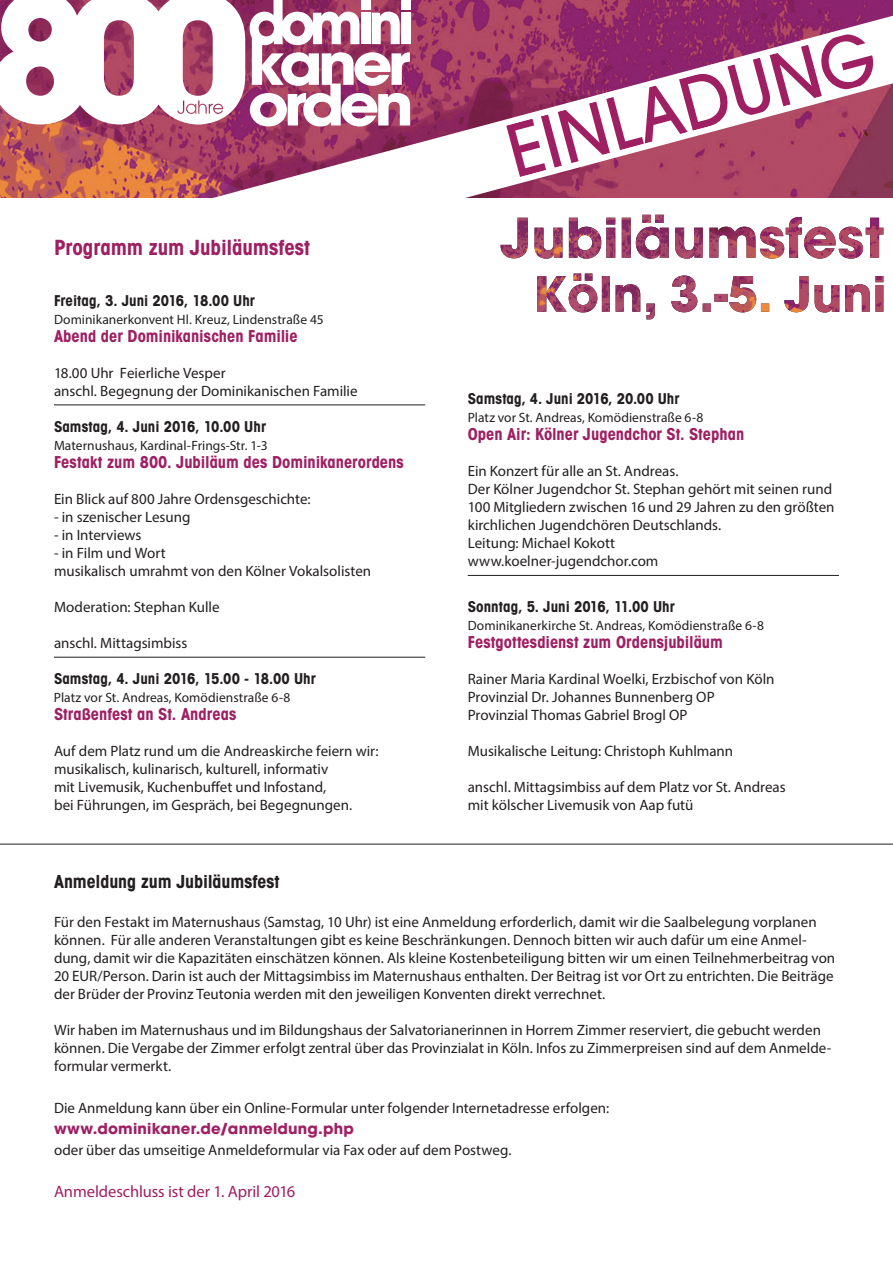
<style>
.page{position:relative;width:893px;height:1263px;background:#fff}
.page>*{position:absolute;margin:0;border:0;box-sizing:border-box;transform-origin:0 0}
.t1{font:500 72px "Avant Garde LT";color:#9e1f62;scale:.94 1}
.t2{font:700 condensed 21px "Avant Garde LT";letter-spacing:-.005em;color:#9e1f62}
.t3{font:700 condensed 18px "Avant Garde LT";letter-spacing:-.005em;color:#231f20}
.t4{font:700 condensed 16.5px "Avant Garde LT";color:#9e1f62}
.t5{font:16.5px "Myriad Pro";letter-spacing:-.005em;color:#9e1f62}
.t6{font:15px/18px "Myriad Pro";color:#231f20}
.t7{font:700 condensed 15px "Avant Garde LT";letter-spacing:.005em;color:#231f20}
.t8{font:700 15px "Avant Garde LT";letter-spacing:.015em;color:#9e1f62}
.t9{font:13.5px "Myriad Pro";color:#231f20}
</style>
<div class="page">
<img style="left:0;top:126px;width:197px;height:72px">
<svg style="left:0;top:0;width:197px;height:126px"></svg>
<div style="left:187px;top:105px;width:8px;height:8px;background:#fff;border-radius:50%"></div>
<svg style="left:197px;top:0;width:696px;height:235px"></svg>
<img style="left:500px;top:215px;width:383px;height:44px">
<img style="left:537px;top:273px;width:346px;height:46px">
<hr style="left:468px;top:575px;width:371px;height:1px;background:#231f20">
<hr style="left:0;top:844px;width:893px;height:1px;background:#231f20">
<hr style="left:54px;top:405px;width:371px;height:1px;background:#231f20">
<hr style="left:54px;top:657px;width:371px;height:1px;background:#231f20">
<h2 class="t2" style="left:54px;top:234px;width:258px">Programm zum Jubiläumsfest</h2>
<p class="t7" style="left:54px;top:291px;width:202px">Freitag, 3. Juni 2016, 18.00 Uhr</p>
<p class="t9" style="left:54px;top:311px;width:271px">Dominikanerkonvent Hl. Kreuz, Lindenstraße 45</p>
<p class="t4" style="left:54px;top:325px;width:245px">Abend der Dominikanischen Familie</p>
<p class="t6" style="left:54px;top:364px;width:305px">18.00 Uhr Feierliche Vesper<br>anschl. Begegnung der Dominikanischen Familie</p>
<p class="t7" style="left:54px;top:417px;width:213px">Samstag, 4. Juni 2016, 10.00 Uhr</p>
<p class="t9" style="left:54px;top:437px;width:215px">Maternushaus, Kardinal-Frings-Str. 1-3</p>
<p class="t4" style="left:54px;top:451px;width:351px">Festakt zum 800. Jubiläum des Dominikanerordens</p>
<p class="t6" style="left:54px;top:490px;width:258px">Ein Blick auf 800 Jahre Ordensgeschichte:</p>
<p class="t6" style="left:54px;top:508px;width:138px">- in szenischer Lesung</p>
<p class="t6" style="left:54px;top:526px;width:89px">- in Interviews</p>
<p class="t6" style="left:54px;top:544px;width:319px">- in Film und Wort<br>musikalisch umrahmt von den Kölner Vokalsolisten</p>
<p class="t6" style="left:54px;top:598px;width:167px">Moderation: Stephan Kulle</p>
<p class="t6" style="left:54px;top:634px;width:135px">anschl. Mittagsimbiss</p>
<p class="t7" style="left:54px;top:669px;width:263px">Samstag, 4. Juni 2016, 15.00 - 18.00 Uhr</p>
<p class="t9" style="left:54px;top:689px;width:238px">Platz vor St. Andreas, Komödienstraße 6-8</p>
<p class="t4" style="left:54px;top:703px;width:184px">Straßenfest an St. Andreas</p>
<p class="t6" style="left:54px;top:742px;width:326px">Auf dem Platz rund um die Andreaskirche feiern wir: musikalisch, kulinarisch, kulturell, informativ<br>mit Livemusik, Kuchenbuffet und Infostand,<br>bei Führungen, im Gespräch, bei Begegnungen.</p>
<h1 class="t1" style="left:497px;top:110px;width:404px;rotate:-15deg">EINLADUNG</h1>
<p class="t7" style="left:468px;top:389px;width:213px">Samstag, 4. Juni 2016, 20.00 Uhr</p>
<p class="t9" style="left:468px;top:409px;width:237px">Platz vor St. Andreas, Komödienstraße 6-8</p>
<p class="t4" style="left:468px;top:424px;width:278px">Open Air: Kölner Jugendchor St. Stephan</p>
<p class="t6" style="left:468px;top:462px;width:368px">Ein Konzert für alle an St. Andreas.<br>Der Kölner Jugendchor St. Stephan gehört mit seinen rund 100 Mitgliedern zwischen 16 und 29 Jahren zu den größten kirchlichen Jugendchören Deutschlands.<br>Leitung: Michael Kokott<br>www.koelner-jugendchor.com</p>
<p class="t7" style="left:468px;top:597px;width:209px">Sonntag, 5. Juni 2016, 11.00 Uhr</p>
<p class="t9" style="left:468px;top:617px;width:298px">Dominikanerkirche St. Andreas, Komödienstraße 6-8</p>
<p class="t4" style="left:468px;top:631px;width:257px">Festgottesdienst zum Ordensjubiläum</p>
<p class="t6" style="left:468px;top:670px;width:308px">Rainer Maria Kardinal Woelki, Erzbischof von Köln<br>Provinzial Dr. Johannes Bunnenberg OP<br>Provinzial Thomas Gabriel Brogl OP</p>
<p class="t6" style="left:468px;top:742px;width:267px">Musikalische Leitung: Christoph Kuhlmann</p>
<p class="t6" style="left:468px;top:778px;width:319px">anschl. Mittagsimbiss auf dem Platz vor St. Andreas mit kölscher Livemusik von Aap futü</p>
<p class="t3" style="left:54px;top:870px;width:227px">Anmeldung zum Jubiläumsfest</p>
<p class="t6" style="left:54px;top:912px;width:783px">Für den Festakt im Maternushaus (Samstag, 10 Uhr) ist eine Anmeldung erforderlich, damit wir die Saalbelegung vorplanen können. Für alle anderen Veranstaltungen gibt es keine Beschränkungen. Dennoch bitten wir auch dafür um eine Anmel&shy;dung, damit wir die Kapazitäten einschätzen können. Als kleine Kostenbeteiligung bitten wir um einen Teilnehmerbeitrag von 20 EUR/Person. Darin ist auch der Mittagsimbiss im Maternushaus enthalten. Der Beitrag ist vor Ort zu entrichten. Die Beiträge der Brüder der Provinz Teutonia werden mit den jeweiligen Konventen direkt verrechnet.</p>
<p class="t6" style="left:54px;top:1020px;width:779px">Wir haben im Maternushaus und im Bildungshaus der Salvatorianerinnen in Horrem Zimmer reserviert, die gebucht werden können. Die Vergabe der Zimmer erfolgt zentral über das Provinzialat in Köln. Infos zu Zimmerpreisen sind auf dem Anmelde&shy;formular vermerkt.</p>
<p class="t6" style="left:54px;top:1098px;width:557px">Die Anmeldung kann über ein Online-Formular unter folgender Internetadresse erfolgen:</p>
<p class="t8" style="left:54px;top:1119px;width:301px">www.dominikaner.de/anmeldung.php</p>
<p class="t6" style="left:54px;top:1141px;width:459px">oder über das umseitige Anmeldeformular via Fax oder auf dem Postweg.</p>
<p class="t5" style="left:54px;top:1181px;width:243px">Anmeldeschluss ist der 1. April 2016</p>
</div>
